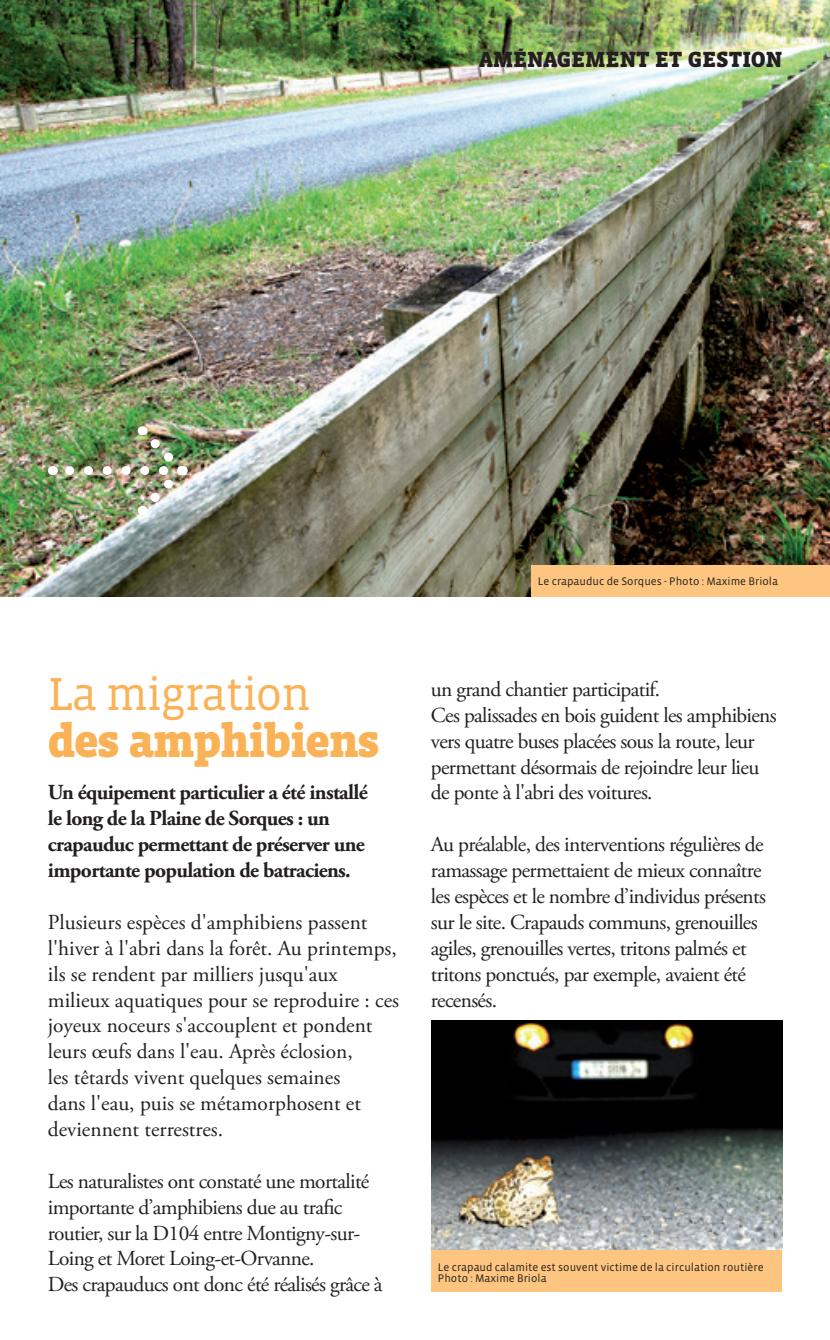
<style>
.page{position:relative;width:830px;height:1340px;background:#fff}
.page>*{position:absolute;margin:0;border:0;box-sizing:border-box;transform-origin:0 0}
.t1{font:900 47.25px/47.2px "Vista Slab OTCE";letter-spacing:-.03em;color:#fbb257}
.t2{font:900 22.5px "Vista Slab OTCE";color:#231f20}
.t3{font:21.38px/25.9px "Adobe Garamond Pro";letter-spacing:-.03em;color:#231f20}
.t4{font:21.38px/25.9px "Adobe Garamond Pro";color:#231f20}
.t5{font:700 21.38px/25.9px "Adobe Garamond Pro";letter-spacing:-.03em;color:#231f20}
.t6{font:11.25px/11.2px "Vista Sans OTCE";color:#231f20}
.s1{font-weight:400}
</style>
<div class="page">
<img style="left:0;top:0;width:829px;height:596px">
<img style="left:62px;top:424px;width:121px;height:92px">
<div style="left:531px;top:564px;width:298px;height:32px;background:#fdc57f"></div>
<img style="left:431px;top:1020px;width:350px;height:230px">
<div style="left:431px;top:1250px;width:350px;height:42px;background:#fdc57f"></div>
<p class="t2" style="left:479px;top:47px;width:304px">AMÉNAGEMENT ET GESTION</p>
<p class="t6" style="left:537px;top:576px;width:241px">Le crapauduc de Sorques - Photo : Maxime Briola</p>
<p class="t1" style="left:48px;top:670px;width:333px"><span class="s1">La migration </span>des amphibiens</p>
<p class="t5" style="left:48px;top:780px;width:321px">Un équipement particulier a été installé le long de la Plaine de Sorques : un crapauduc permettant de préserver une importante population de batraciens.</p>
<p class="t4" style="left:48px;top:910px;width:352px">Plusieurs espèces d'amphibiens passent l'hiver à l'abri dans la forêt. Au printemps, ils se rendent par milliers jusqu'aux milieux aquatiques pour se reproduire : ces joyeux noceurs s'accouplent et pondent leurs œufs dans l'eau. Après éclosion,<br>les têtards vivent quelques semaines<br>dans l'eau, puis se métamorphosent et deviennent terrestres.</p>
<p class="t3" style="left:48px;top:1168px;width:323px">Les naturalistes ont constaté une mortalité importante d’amphibiens due au trafic routier, sur la D104 entre Montigny-sur-Loing et Moret Loing-et-Orvanne.</p>
<p class="t3" style="left:48px;top:1272px;width:336px">Des crapauducs ont donc été réalisés grâce à</p>
<p class="t3" style="left:431px;top:677px;width:347px">un grand chantier participatif.<br>Ces palissades en bois guident les amphibiens vers quatre buses placées sous la route, leur permettant désormais de rejoindre leur lieu de ponte à l'abri des voitures.</p>
<p class="t3" style="left:431px;top:832px;width:336px">Au préalable, des interventions régulières de ramassage permettaient de mieux connaître les espèces et le nombre d’individus présents sur le site. Crapauds communs, grenouilles agiles, grenouilles vertes, tritons palmés et tritons ponctués, par exemple, avaient été recensés.</p>
<p class="t6" style="left:438px;top:1260px;width:327px">Le crapaud calamite est souvent victime de la circulation routière<br>Photo : Maxime Briola</p>
</div>
